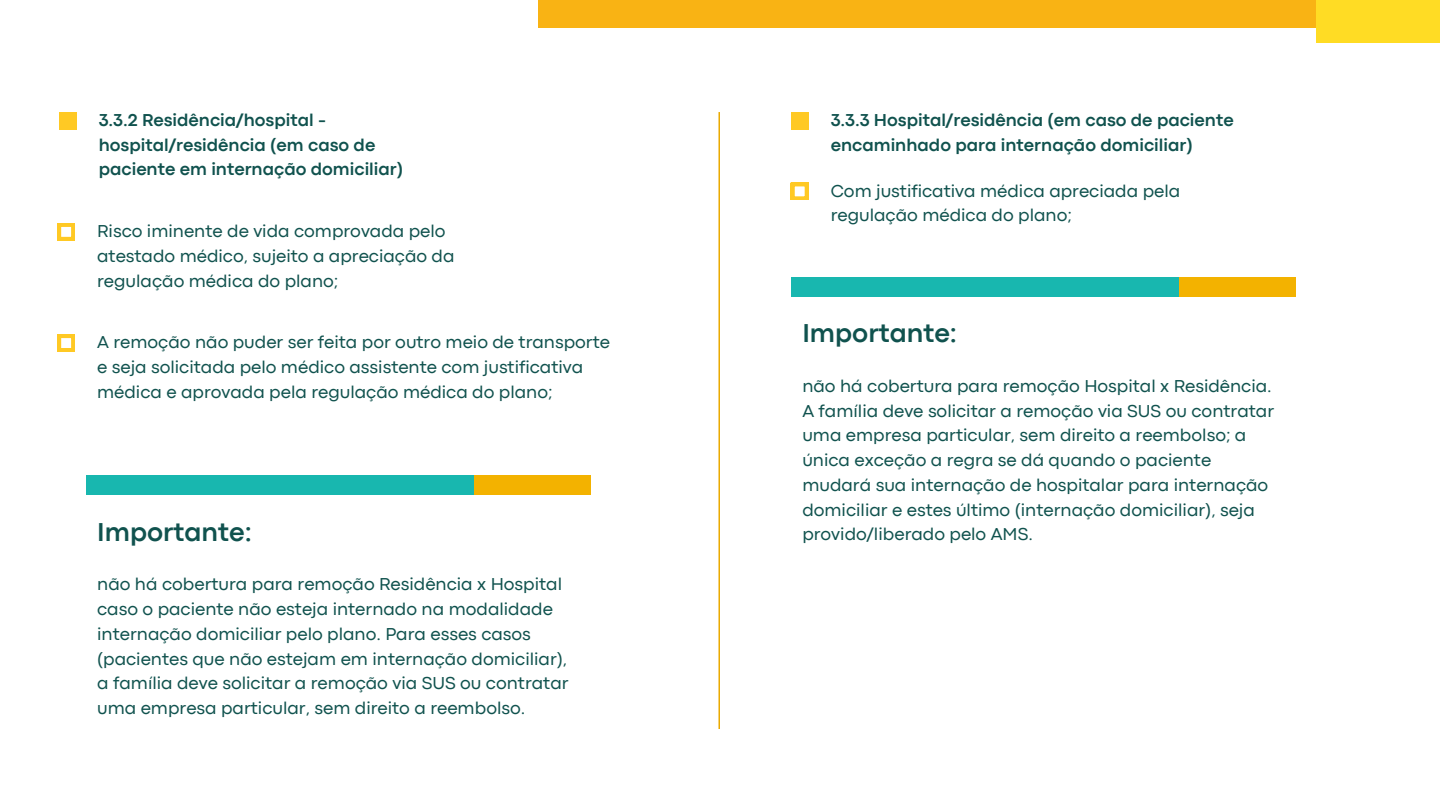
<style>
.page{position:relative;width:1440px;height:810px;background:#fff}
.page>*{position:absolute;margin:0;border:0;box-sizing:border-box;transform-origin:0 0}
.t1{font:700 27px "Codec Pro";color:#10524e}
.t2{font:18px/24.8px "Codec Pro";color:#10524e}
.t3{font:700 18px/24.8px "Codec Pro";color:#10524e}
</style>
<div class="page">
<div style="left:59px;top:112px;width:17px;height:17px;background:#ffc924"></div>
<svg style="left:57px;top:223px;width:18px;height:17px"></svg>
<div style="left:538px;top:0;width:902px;height:28px;background:#f9b314"></div>
<div style="left:1316px;top:0;width:124px;height:43px;background:#ffdc24"></div>
<svg style="left:57px;top:334px;width:18px;height:18px"></svg>
<hr style="left:718px;top:112px;width:2px;height:617px;background:#eaaa00">
<div style="left:86px;top:475px;width:448px;height:20px;background:#18b7af"></div>
<div style="left:474px;top:475px;width:116px;height:20px;background:#f3b200"></div>
<div style="left:791px;top:112px;width:17px;height:17px;background:#ffc924"></div>
<svg style="left:791px;top:183px;width:17px;height:17px"></svg>
<div style="left:791px;top:277px;width:448px;height:19px;background:#18b7af"></div>
<div style="left:1179px;top:277px;width:116px;height:19px;background:#f3b200"></div>
<p class="t3" style="left:99px;top:109px;width:306px">3.3.2 Residência/hospital - hospital/residência (em caso de paciente em internação domiciliar)</p>
<p class="t2" style="left:97px;top:220px;width:359px">Risco iminente de vida comprovada pelo atestado médico, sujeito a apreciação da regulação médica do plano;</p>
<p class="t2" style="left:97px;top:331px;width:514px">A remoção não puder ser feita por outro meio de transporte e seja solicitada pelo médico assistente com justificativa médica e aprovada pela regulação médica do plano;</p>
<h1 class="t1" style="left:97px;top:522px;width:156px">Importante:</h1>
<p class="t2" style="left:97px;top:573px;width:473px">não há cobertura para remoção Residência x Hospital caso o paciente não esteja internado na modalidade internação domiciliar pelo plano. Para esses casos (pacientes que não estejam em internação domiciliar), a família deve solicitar a remoção via SUS ou contratar uma empresa particular, sem direito a reembolso.</p>
<p class="t3" style="left:831px;top:109px;width:404px">3.3.3 Hospital/residência (em caso de paciente encaminhado para internação domiciliar)</p>
<p class="t2" style="left:831px;top:180px;width:351px">Com justificativa médica apreciada pela regulação médica do plano;</p>
<h1 class="t1" style="left:802px;top:324px;width:156px">Importante:</h1>
<p class="t2" style="left:802px;top:375px;width:473px">não há cobertura para remoção Hospital x Residência.<br>A família deve solicitar a remoção via SUS ou contratar uma empresa particular, sem direito a reembolso; a única exceção a regra se dá quando o paciente mudará sua internação de hospitalar para internação domiciliar e estes último (internação domiciliar), seja provido/liberado pelo AMS.</p>
</div>
